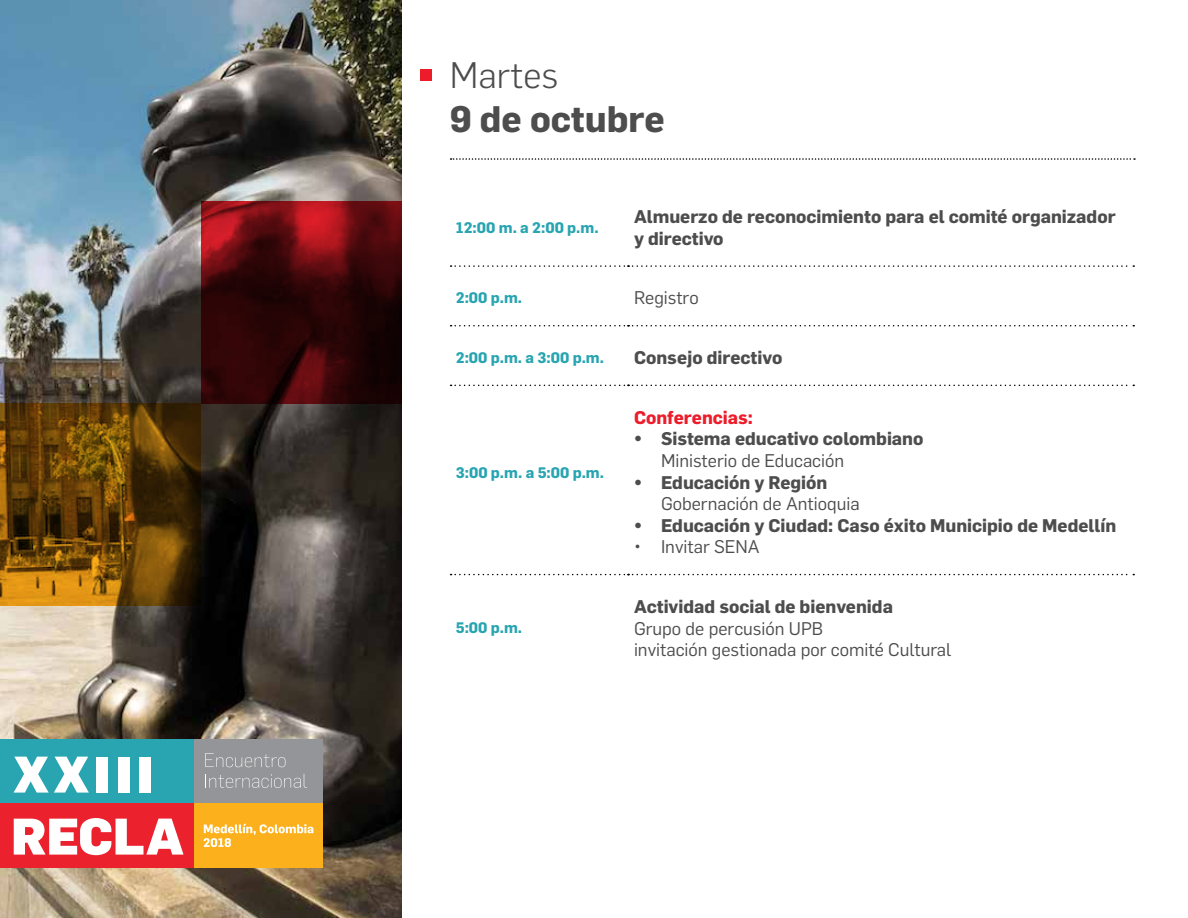
<style>
.page{position:relative;width:1188px;height:918px;background:#fff}
.page>*{position:absolute;margin:0;border:0;box-sizing:border-box;transform-origin:0 0}
.t1{font:700 36.3px "Flama";color:#4e4d4d}
.t2{font:300 36.3px "Flama";color:#4e4d4d}
.t3{font:700 18px/21.6px "Flama";color:#4e4d4d}
.t4{font:18px/21.6px "Flama";color:#4e4d4d}
.t5{font:700 18px "Flama";color:#ed1c2b}
.t6{font:700 15px "Flama";color:#28a5b1}
</style>
<div class="page">
<img style="left:1px;top:1px;width:401px;height:916px">
<div style="left:193px;top:739px;width:130px;height:65px;background:#939598"></div>
<div style="left:194px;top:804px;width:129px;height:64px;background:#fcb11c"></div>
<div style="left:1px;top:739px;width:193px;height:65px;background:#28a5b1"></div>
<svg style="left:205px;top:774px;width:102px;height:14px"></svg>
<div style="left:1px;top:804px;width:193px;height:64px;background:#eb212e"></div>
<svg style="left:14px;top:818px;width:170px;height:37px"></svg>
<svg style="left:14px;top:757px;width:75px;height:36px"></svg>
<div style="left:97px;top:757px;width:11px;height:36px;background:#fff"></div>
<div style="left:118px;top:757px;width:11px;height:36px;background:#fff"></div>
<div style="left:139px;top:757px;width:12px;height:36px;background:#fff"></div>
<svg style="left:205px;top:753px;width:80px;height:14px"></svg>
<svg style="left:204px;top:824px;width:109px;height:23px"></svg>
<svg style="left:0;top:403px;width:201px;height:203px"></svg>
<svg style="left:201px;top:201px;width:201px;height:202px"></svg>
<div style="left:420px;top:70px;width:11px;height:11px;background:#ed1c2b"></div>
<svg style="left:451px;top:158px;width:684px;height:2px"></svg>
<svg style="left:451px;top:265px;width:683px;height:2px"></svg>
<svg style="left:451px;top:325px;width:683px;height:1px"></svg>
<svg style="left:451px;top:385px;width:683px;height:1px"></svg>
<svg style="left:451px;top:574px;width:683px;height:1px"></svg>
<h1 class="t2" style="left:450px;top:51px;width:110px">Martes</h1>
<h1 class="t1" style="left:450px;top:93px;width:216px">9 de octubre</h1>
<p class="t6" style="left:456px;top:216px;width:144px">12:00 m. a 2:00 p.m.</p>
<p class="t3" style="left:634px;top:205px;width:483px">Almuerzo de reconocimiento para el comité organizador y directivo</p>
<p class="t6" style="left:456px;top:287px;width:68px">2:00 p.m.</p>
<p class="t4" style="left:634px;top:286px;width:66px">Registro</p>
<p class="t6" style="left:456px;top:346px;width:150px">2:00 p.m. a 3:00 p.m.</p>
<p class="t3" style="left:634px;top:346px;width:150px">Consejo directivo</p>
<p class="t6" style="left:456px;top:462px;width:150px">3:00 p.m. a 5:00 p.m.</p>
<p class="t6" style="left:456px;top:617px;width:68px">5:00 p.m.</p>
<p class="t5" style="left:634px;top:404px;width:120px">Conferencias:</p>
<p class="t3" style="left:634px;top:427px;width:291px">• Sistema educativo colombiano</p>
<p class="t4" style="left:661px;top:449px;width:185px">Ministerio de Educación</p>
<p class="t3" style="left:634px;top:470px;width:195px">• Educación y Región</p>
<p class="t4" style="left:661px;top:492px;width:200px">Gobernación de Antioquia</p>
<p class="t3" style="left:634px;top:513px;width:484px">• Educación y Ciudad: Caso éxito Municipio de Medellín</p>
<p class="t4" style="left:634px;top:535px;width:127px">• Invitar SENA</p>
<p class="t3" style="left:634px;top:594px;width:260px">Actividad social de bienvenida</p>
<p class="t4" style="left:634px;top:616px;width:319px">Grupo de percusión UPB<br>invitación gestionada por comité Cultural</p>
</div>
